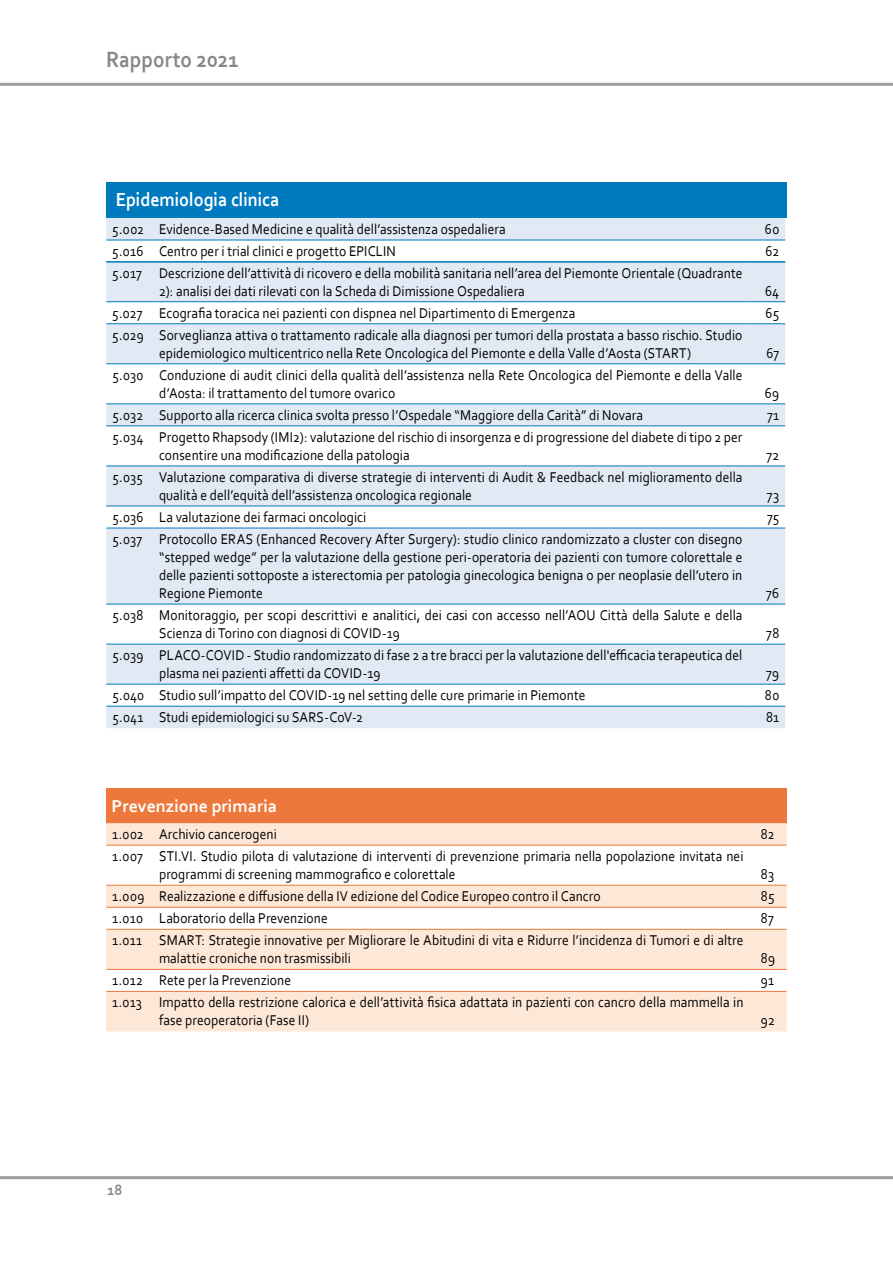
<style>
.page{position:relative;width:893px;height:1263px;background:#fff}
.page>*{position:absolute;margin:0;border:0;box-sizing:border-box;transform-origin:0 0}
.t1{font:700 23.1px "Corbel";color:#87888a;scale:.91 1}
.t2{font:700 19.8px "Corbel";color:#fff;scale:.91 1}
.t3{font:700 18px "Corbel";color:#fff}
.t4{font:700 15.6px "Corbel";color:#87888a;scale:.91 1}
.t5{font:14.85px/18px "Corbel";letter-spacing:.005em;color:#000;scale:.91 1}
</style>
<div class="page">
<hr style="left:0;top:1176px;width:893px;height:3px;background:#9c9e9f">
<hr style="left:0;top:83px;width:893px;height:3px;background:#9c9e9f">
<svg style="left:106px;top:263px;width:679px;height:465px;fill:#e1e9f5"></svg>
<hr style="left:106px;top:261px;width:47px;height:1px;background:#007abe">
<hr style="left:153px;top:261px;width:595px;height:1px;background:#007abe">
<hr style="left:748px;top:261px;width:37px;height:1px;background:#007abe">
<hr style="left:106px;top:301px;width:47px;height:1px;background:#007abe">
<hr style="left:153px;top:301px;width:595px;height:1px;background:#007abe">
<hr style="left:748px;top:301px;width:37px;height:1px;background:#007abe">
<hr style="left:106px;top:323px;width:47px;height:1px;background:#007abe">
<hr style="left:153px;top:323px;width:595px;height:1px;background:#007abe">
<hr style="left:748px;top:323px;width:37px;height:1px;background:#007abe">
<hr style="left:106px;top:363px;width:47px;height:1px;background:#007abe">
<hr style="left:153px;top:363px;width:595px;height:1px;background:#007abe">
<hr style="left:748px;top:363px;width:37px;height:1px;background:#007abe">
<hr style="left:106px;top:403px;width:47px;height:1px;background:#007abe">
<hr style="left:153px;top:403px;width:595px;height:1px;background:#007abe">
<hr style="left:748px;top:403px;width:37px;height:1px;background:#007abe">
<hr style="left:106px;top:425px;width:47px;height:1px;background:#007abe">
<hr style="left:153px;top:425px;width:595px;height:1px;background:#007abe">
<hr style="left:748px;top:425px;width:37px;height:1px;background:#007abe">
<hr style="left:106px;top:466px;width:47px;height:1px;background:#007abe">
<hr style="left:153px;top:466px;width:595px;height:1px;background:#007abe">
<hr style="left:748px;top:466px;width:37px;height:1px;background:#007abe">
<hr style="left:106px;top:506px;width:47px;height:1px;background:#007abe">
<hr style="left:153px;top:506px;width:595px;height:1px;background:#007abe">
<hr style="left:748px;top:506px;width:37px;height:1px;background:#007abe">
<hr style="left:106px;top:528px;width:47px;height:1px;background:#007abe">
<hr style="left:153px;top:528px;width:595px;height:1px;background:#007abe">
<hr style="left:748px;top:528px;width:37px;height:1px;background:#007abe">
<hr style="left:106px;top:604px;width:47px;height:1px;background:#007abe">
<hr style="left:153px;top:604px;width:595px;height:1px;background:#007abe">
<hr style="left:748px;top:604px;width:37px;height:1px;background:#007abe">
<hr style="left:106px;top:644px;width:47px;height:1px;background:#007abe">
<hr style="left:153px;top:644px;width:595px;height:1px;background:#007abe">
<hr style="left:748px;top:644px;width:37px;height:1px;background:#007abe">
<hr style="left:106px;top:684px;width:47px;height:1px;background:#007abe">
<hr style="left:153px;top:684px;width:595px;height:1px;background:#007abe">
<hr style="left:748px;top:684px;width:37px;height:1px;background:#007abe">
<hr style="left:106px;top:706px;width:47px;height:1px;background:#007abe">
<hr style="left:153px;top:706px;width:595px;height:1px;background:#007abe">
<hr style="left:748px;top:706px;width:37px;height:1px;background:#007abe">
<div style="left:106px;top:788px;width:681px;height:35px;background:#ed783b"></div>
<svg style="left:106px;top:823px;width:681px;height:208px;fill:#fde7d7"></svg>
<hr style="left:106px;top:845px;width:47px;height:1px;background:#ed783b">
<hr style="left:153px;top:845px;width:596px;height:1px;background:#ed783b">
<hr style="left:749px;top:845px;width:38px;height:1px;background:#ed783b">
<hr style="left:106px;top:885px;width:47px;height:1px;background:#ed783b">
<hr style="left:153px;top:885px;width:596px;height:1px;background:#ed783b">
<hr style="left:749px;top:885px;width:38px;height:1px;background:#ed783b">
<hr style="left:106px;top:907px;width:47px;height:1px;background:#ed783b">
<hr style="left:153px;top:907px;width:596px;height:1px;background:#ed783b">
<hr style="left:749px;top:907px;width:38px;height:1px;background:#ed783b">
<hr style="left:106px;top:929px;width:47px;height:1px;background:#ed783b">
<hr style="left:153px;top:929px;width:596px;height:1px;background:#ed783b">
<hr style="left:749px;top:929px;width:38px;height:1px;background:#ed783b">
<hr style="left:106px;top:969px;width:47px;height:1px;background:#ed783b">
<hr style="left:153px;top:969px;width:596px;height:1px;background:#ed783b">
<hr style="left:749px;top:969px;width:38px;height:1px;background:#ed783b">
<hr style="left:106px;top:991px;width:47px;height:1px;background:#ed783b">
<hr style="left:153px;top:991px;width:596px;height:1px;background:#ed783b">
<hr style="left:749px;top:991px;width:38px;height:1px;background:#ed783b">
<div style="left:106px;top:183px;width:681px;height:35px;background:#007abe"></div>
<div style="left:106px;top:218px;width:679px;height:22px;background:#e1e9f5"></div>
<hr style="left:106px;top:240px;width:47px;height:1px;background:#007abe">
<hr style="left:153px;top:240px;width:595px;height:1px;background:#007abe">
<hr style="left:748px;top:240px;width:37px;height:1px;background:#007abe">
<hr style="left:106px;top:262px;width:47px;height:1px;background:#007abe">
<hr style="left:153px;top:262px;width:595px;height:1px;background:#007abe">
<hr style="left:748px;top:262px;width:37px;height:1px;background:#007abe">
<h1 class="t1" style="left:106px;top:45px;width:147px">Rapporto 2021</h1>
<h2 class="t2" style="left:116px;top:187px;width:181px">Epidemiologia clinica</h2>
<p class="t5" style="left:112px;top:220px;width:434px">5.002 Evidence-Based Medicine e qualità dell’assistenza ospedaliera</p>
<p class="t5" style="left:765px;top:220px;width:17px">60</p>
<p class="t5" style="left:112px;top:242px;width:313px">5.016 Centro per i trial clinici e progetto EPICLIN</p>
<p class="t5" style="left:765px;top:242px;width:17px">62</p>
<p class="t5" style="left:159px;top:263px;width:642px;text-indent:-47px">5.017 Descrizione dell’attività di ricovero e della mobilità sanitaria nell’area del Piemonte Orientale (Quadrante<br>2): analisi dei dati rilevati con la Scheda di Dimissione Ospedaliera</p>
<p class="t5" style="left:765px;top:281px;width:17px">64</p>
<p class="t5" style="left:112px;top:303px;width:510px">5.027 Ecografia toracica nei pazienti con dispnea nel Dipartimento di Emergenza</p>
<p class="t5" style="left:766px;top:303px;width:17px">65</p>
<p class="t5" style="left:112px;top:325px;width:694px;text-align:center">5.029 Sorveglianza attiva o trattamento radicale alla diagnosi per tumori della prostata a basso rischio. Studio epidemiologico multicentrico nella Rete Oncologica del Piemonte e della Valle d’Aosta (START)</p>
<p class="t5" style="left:766px;top:343px;width:16px">67</p>
<p class="t5" style="left:159px;top:366px;width:642px;text-indent:-47px">5.030 Conduzione di audit clinici della qualità dell’assistenza nella Rete Oncologica del Piemonte e della Valle d’Aosta: il trattamento del tumore ovarico</p>
<p class="t5" style="left:765px;top:383px;width:17px">69</p>
<p class="t5" style="left:112px;top:406px;width:585px">5.032 Supporto alla ricerca clinica svolta presso l’Ospedale “Maggiore della Carità” di Novara</p>
<p class="t5" style="left:767px;top:406px;width:15px">71</p>
<p class="t5" style="left:159px;top:428px;width:642px;text-indent:-47px">5.034 Progetto Rhapsody (IMI2): valutazione del rischio di insorgenza e di progressione del diabete di tipo 2 per consentire una modificazione della patologia</p>
<p class="t5" style="left:766px;top:446px;width:16px">72</p>
<p class="t5" style="left:159px;top:468px;width:642px;text-indent:-47px">5.035 Valutazione comparativa di diverse strategie di interventi di Audit &amp; Feedback nel miglioramento della qualità e dell’equità dell’assistenza oncologica regionale</p>
<p class="t5" style="left:767px;top:486px;width:15px">73</p>
<p class="t5" style="left:112px;top:508px;width:280px">5.036 La valutazione dei farmaci oncologici</p>
<p class="t5" style="left:767px;top:508px;width:15px">75</p>
<p class="t5" style="left:159px;top:530px;width:642px;text-align:justify;text-indent:-47px">5.037 Protocollo ERAS (Enhanced Recovery After Surgery): studio clinico randomizzato a cluster con disegno “stepped wedge” per la valutazione della gestione peri-operatoria dei pazienti con tumore colorettale e delle pazienti sottoposte a isterectomia per patologia ginecologica benigna o per neoplasie dell’utero in Regione Piemonte</p>
<p class="t5" style="left:766px;top:584px;width:16px">76</p>
<p class="t5" style="left:159px;top:606px;width:642px;text-indent:-47px">5.038 Monitoraggio, per scopi descrittivi e analitici, dei casi con accesso nell’AOU Città della Salute e della<br>Scienza di Torino con diagnosi di COVID-19</p>
<p class="t5" style="left:159px;top:646px;width:642px;text-indent:-47px">5.039 PLACO-COVID - Studio randomizzato di fase 2 a tre bracci per la valutazione dell'efficacia terapeutica del plasma nei pazienti affetti da COVID-19</p>
<p class="t5" style="left:766px;top:624px;width:16px">78</p>
<p class="t5" style="left:766px;top:664px;width:16px">79</p>
<p class="t5" style="left:112px;top:686px;width:521px">5.040 Studio sull’impatto del COVID-19 nel setting delle cure primarie in Piemonte</p>
<p class="t5" style="left:765px;top:686px;width:17px">80</p>
<p class="t5" style="left:112px;top:708px;width:277px">5.041 Studi epidemiologici su SARS-CoV-2</p>
<p class="t5" style="left:766px;top:708px;width:16px">81</p>
<p class="t3" style="left:112px;top:795px;width:167px">Prevenzione primaria</p>
<p class="t5" style="left:112px;top:825px;width:182px">1.002 Archivio cancerogeni</p>
<p class="t5" style="left:761px;top:825px;width:17px">82</p>
<p class="t5" style="left:159px;top:847px;width:644px;text-indent:-47px">1.007 STI.VI. Studio pilota di valutazione di interventi di prevenzione primaria nella popolazione invitata nei programmi di screening mammografico e colorettale</p>
<p class="t5" style="left:761px;top:865px;width:16px">83</p>
<p class="t5" style="left:112px;top:887px;width:538px">1.009 Realizzazione e diffusione della IV edizione del Codice Europeo contro il Cancro</p>
<p class="t5" style="left:761px;top:887px;width:16px">85</p>
<p class="t5" style="left:112px;top:909px;width:238px">1.010 Laboratorio della Prevenzione</p>
<p class="t5" style="left:761px;top:909px;width:16px">87</p>
<p class="t5" style="left:159px;top:931px;width:644px;text-indent:-47px">1.011 SMART: Strategie innovative per Migliorare le Abitudini di vita e Ridurre l’incidenza di Tumori e di altre malattie croniche non trasmissibili</p>
<p class="t5" style="left:761px;top:949px;width:17px">89</p>
<p class="t5" style="left:112px;top:971px;width:198px">1.012 Rete per la Prevenzione</p>
<p class="t5" style="left:761px;top:971px;width:16px">91</p>
<p class="t5" style="left:159px;top:993px;width:644px;text-indent:-47px">1.013 Impatto della restrizione calorica e dell’attività fisica adattata in pazienti con cancro della mammella in fase preoperatoria (Fase II)</p>
<p class="t5" style="left:761px;top:1011px;width:17px">92</p>
<p class="t4" style="left:107px;top:1180px;width:18px">18</p>
</div>
